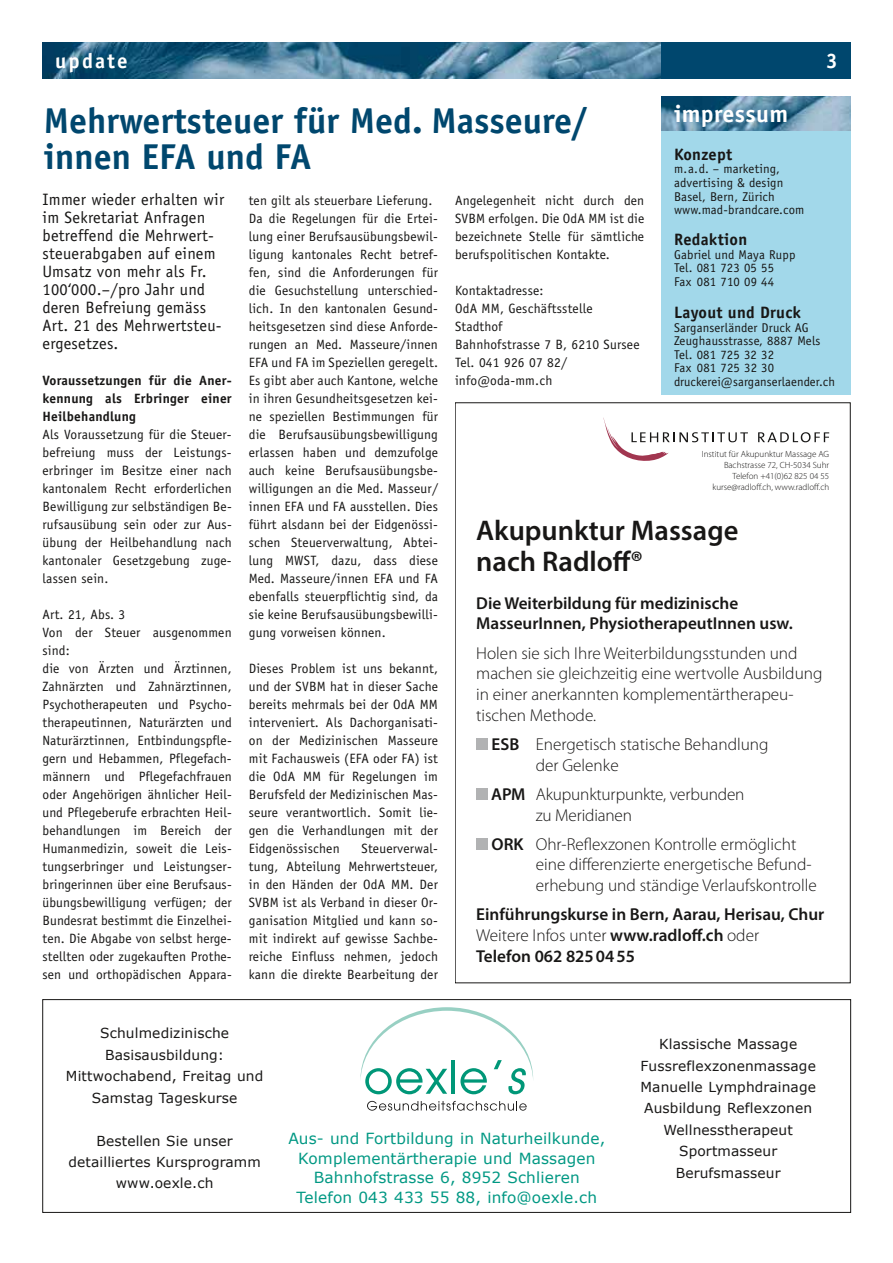
<style>
.page{position:relative;width:893px;height:1263px;background:#fff}
.page>*{position:absolute;margin:0;border:0;box-sizing:border-box;transform-origin:0 0}
.t1{font:700 36px/36px "Officina Sans";color:#00476e}
.t2{font:600 28.5px/30.8px "Myriad Pro";color:#181716}
.t3{font:700 24px "Officina Sans";letter-spacing:.015em;color:#fff}
.t4{font:700 21px "Officina Sans";letter-spacing:.1em;color:#fff}
.t5{font:300 17.25px/20.7px "Myriad Pro";color:#181716}
.t6{font:600 17.25px/20.7px "Myriad Pro";color:#181716}
.t7{font:16.5px/18px "Officina Sans";letter-spacing:.015em;color:#181716}
.t8{font:700 16.5px "Officina Sans";letter-spacing:.015em;color:#181716}
.t9{font:15.3px/20px "Verdana";letter-spacing:.01em;color:#009883;text-align:center}
.t10{font:13.8px/21.5px "Verdana";letter-spacing:.01em;color:#181716;text-align:center}
.t11{font:13.5px/18px "Officina Sans";letter-spacing:.01em;color:#181716;text-align:justify}
.t12{font:700 13.5px/18px "Officina Sans";letter-spacing:.015em;color:#181716;text-align:justify}
.t13{font:12.75px/13.5px "Officina Sans";letter-spacing:.015em;color:#181716}
.t14{font:300 9px/10.8px "Myriad Pro";color:#181716;text-align:right}
.s1{font-weight:600}
.s2{font-weight:300}
</style>
<div class="page">
<svg style="left:43px;top:43px;width:618px;height:36px;background:#427694"></svg>
<div style="left:661px;top:43px;width:189px;height:36px;background:#00476e"></div>
<svg style="left:360px;top:1007px;width:174px;height:104px"></svg>
<div style="left:43px;top:999px;width:808px;height:213px;border:1px solid #181716"></div>
<svg style="left:758px;top:432px;width:71px;height:10px"></svg>
<svg style="left:603px;top:417px;width:145px;height:44px"></svg>
<div style="left:476px;top:738px;width:12px;height:12px;background:#b1b2b3"></div>
<div style="left:476px;top:788px;width:12px;height:12px;background:#b1b2b3"></div>
<div style="left:476px;top:838px;width:12px;height:12px;background:#b1b2b3"></div>
<div style="left:661px;top:103px;width:189px;height:291px;background:#a2d8ea"></div>
<img style="left:661px;top:96px;width:189px;height:34px">
<h3 class="t4" style="left:55px;top:47px;width:54px">svbm</h3>
<h3 class="t4" style="left:55px;top:47px;width:74px">update</h3>
<h3 class="t4" style="left:826px;top:47px;width:13px">3</h3>
<h3 class="t3" style="left:674px;top:99px;width:116px">impressum</h3>
<p class="t8" style="left:674px;top:144px;width:60px">Konzept</p>
<p class="t13" style="left:674px;top:162px;width:132px">m.a.d. – marketing, advertising &amp; design<br>Basel, Bern, Zürich www.mad-brandcare.com</p>
<p class="t8" style="left:674px;top:229px;width:75px">Redaktion</p>
<p class="t13" style="left:674px;top:247px;width:123px">Gabriel und Maya Rupp<br>Tel. 081 723 05 55<br>Fax 081 710 09 44</p>
<p class="t8" style="left:674px;top:302px;width:129px">Layout und Druck</p>
<p class="t13" style="left:674px;top:320px;width:163px">Sarganserländer Druck AG<br>Zeughausstrasse, 8887 Mels<br>Tel. 081 725 32 32<br>Fax 081 725 32 30 druckerei@sarganserlaender.ch</p>
<h1 class="t1" style="left:44px;top:102px;width:546px">Mehrwertsteuer für Med. Masseure/ innen EFA und FA</h1>
<p class="t7" style="left:43px;top:190px;width:183px">Immer wieder erhalten wir im Sekretariat Anfragen betreffend die Mehrwert&shy;steuerabgaben auf einem<br>Umsatz von mehr als Fr.<br>100‘000.–/pro Jahr und deren Befreiung gemäss<br>Art. 21 des Mehrwertsteu&shy;ergesetzes.</p>
<p class="t12" style="left:43px;top:371px;width:191px">Voraussetzungen für die Aner&shy;kennung als Erbringer einer Heilbehandlung</p>
<p class="t11" style="left:43px;top:425px;width:191px">Als Voraussetzung für die Steuer&shy;befreiung muss der Leistungs&shy;erbringer im Besitze einer nach kantonalem Recht erforderlichen Bewilligung zur selbständigen Be&shy;rufsausübung sein oder zur Aus&shy;übung der Heilbehandlung nach kantonaler Gesetzgebung zuge&shy;lassen sein.</p>
<p class="t11" style="left:43px;top:605px;width:191px;text-align:left">Art. 21, Abs. 3<br>Von der Steuer ausgenommen sind:<br>die von Ärzten und Ärztinnen,<br>Zahnärzten und Zahnärztinnen,<br>Psychotherapeuten und Psycho&shy;therapeutinnen, Naturärzten und<br>Naturärztinnen, Entbindungspfle&shy;gern und Hebammen, Pflegefach&shy;männern und Pflegefachfrauen oder Angehörigen ähnlicher Heil&shy;und Pflegeberufe erbrachten Heil&shy;behandlungen im Bereich der<br>Humanmedizin, soweit die Leis&shy;tungserbringer und Leistungser&shy;bringerinnen über eine Berufsaus&shy;übungsbewilligung verfügen; der<br>Bundesrat bestimmt die Einzelhei&shy;ten. Die Abgabe von selbst herge&shy;stellten oder zugekauften Prothe&shy;sen und orthopädischen Appara-</p>
<p class="t11" style="left:249px;top:191px;width:191px;text-align:left">ten gilt als steuerbare Lieferung.<br>Da die Regelungen für die Ertei&shy;lung einer Berufsausübungsbewil&shy;ligung kantonales Recht betref&shy;fen, sind die Anforderungen für die Gesuchstellung unterschied&shy;lich. In den kantonalen Gesund&shy;heitsgesetzen sind diese Anforde&shy;rungen an Med. Masseure/innen<br>EFA und FA im Speziellen geregelt.<br>Es gibt aber auch Kantone, welche in ihren Gesundheitsgesetzen kei&shy;ne speziellen Bestimmungen für die Berufsausübungsbewilligung erlassen haben und demzufolge auch keine Berufsausübungsbe&shy;willigungen an die Med. Masseur/ innen EFA und FA ausstellen. Dies führt alsdann bei der Eidgenössi&shy;schen Steuerverwaltung, Abtei&shy;lung MWST, dazu, dass diese<br>Med. Masseure/innen EFA und FA ebenfalls steuerpflichtig sind, da sie keine Berufsausübungsbewilli&shy;gung vorweisen können.</p>
<p class="t11" style="left:249px;top:659px;width:191px">Dieses Problem ist uns bekannt, und der SVBM hat in dieser Sache bereits mehrmals bei der OdA MM interveniert. Als Dachorganisati&shy;on der Medizinischen Masseure mit Fachausweis (EFA oder FA) ist die OdA MM für Regelungen im Berufsfeld der Medizinischen Mas&shy;seure verantwortlich. Somit lie&shy;gen die Verhandlungen mit der Eidgenössischen</p>
<p class="t11" style="left:455px;top:191px;width:191px">Angelegenheit nicht durch den SVBM erfolgen. Die OdA MM ist die bezeichnete Stelle für sämtliche berufspolitischen Kontakte.</p>
<p class="t11" style="left:455px;top:281px;width:186px;text-align:left">Kontaktadresse:<br>OdA MM, Geschäftsstelle<br>Stadthof<br>Bahnhofstrasse 7 B, 6210 Sursee<br>Tel. 041 926 07 82/ info@oda-mm.ch</p>
<p class="t14" style="left:702px;top:449px;width:129px">Institut für Akupunktur Massage AG<br>Bachstrasse 72, CH-5034 Suhr<br>Telefon +41(0)62 825 04 55 kurse@radloff.ch, www.radloff.ch</p>
<h2 class="t2" style="left:476px;top:515px;width:264px">Akupunktur Massage nach Radloff®</h2>
<p class="t6" style="left:476px;top:592px;width:318px">Die Weiterbildung für medizinische<br>MasseurInnen, PhysiotherapeutInnen usw.</p>
<p class="t5" style="left:476px;top:643px;width:348px">Holen sie sich Ihre Weiterbildungsstunden und machen sie gleichzeitig eine wertvolle Ausbildung in einer anerkannten komplementärtherapeu&shy;tischen Methode.</p>
<p class="t5" style="left:536px;top:734px;width:234px;text-indent:-44px"><span class="s1">ESB</span> Energetisch statische Behandlung der Gelenke</p>
<p class="t5" style="left:536px;top:784px;width:210px;text-indent:-45px"><span class="s1">APM</span> Akupunkturpunkte, verbunden zu Meridianen</p>
<p class="t5" style="left:536px;top:834px;width:282px;text-indent:-44px"><span class="s1">ORK</span> Ohr-Reflexzonen Kontrolle ermöglicht eine differenzierte energetische Befund&shy;erhebung und ständige Verlaufskontrolle</p>
<p class="t6" style="left:476px;top:904px;width:350px">Einführungskurse in Bern, Aarau, Herisau, Chur<br><span class="s2">Weitere Infos unter</span> www.radloff.ch <span class="s2">oder<br></span>Telefon 062 8250455</p>
<p class="t11" style="left:249px;top:840px;width:191px;text-indent:113px">Steuerverwal&shy;tung, Abteilung Mehrwertsteuer, in den Händen der OdA MM. Der SVBM ist als Verband in dieser Or&shy;ganisation Mitglied und kann so&shy;mit indirekt auf gewisse Sachbe&shy;reiche Einfluss nehmen, jedoch kann die direkte Bearbeitung der</p>
<p class="t10" style="left:66px;top:1022px;width:199px">Schulmedizinische<br>Basisausbildung:<br>Mittwochabend, Freitag und<br>Samstag Tageskurse</p>
<p class="t10" style="left:68px;top:1130px;width:194px">Bestellen Sie unser detailliertes Kursprogramm www.oexle.ch</p>
<p class="t9" style="left:288px;top:1128px;width:318px">Aus- und Fortbildung in Naturheilkunde, Komplementärtherapie und Massagen Bahnhofstrasse 6, 8952 Schlieren Telefon 043 433 55 88, info@oexle.ch</p>
<p class="t10" style="left:640px;top:1033px;width:177px">Klassische Massage<br>Fussreflexzonenmassage<br>Manuelle Lymphdrainage<br>Ausbildung Reflexzonen<br>Wellnesstherapeut<br>Sportmasseur<br>Berufsmasseur</p>
</div>
